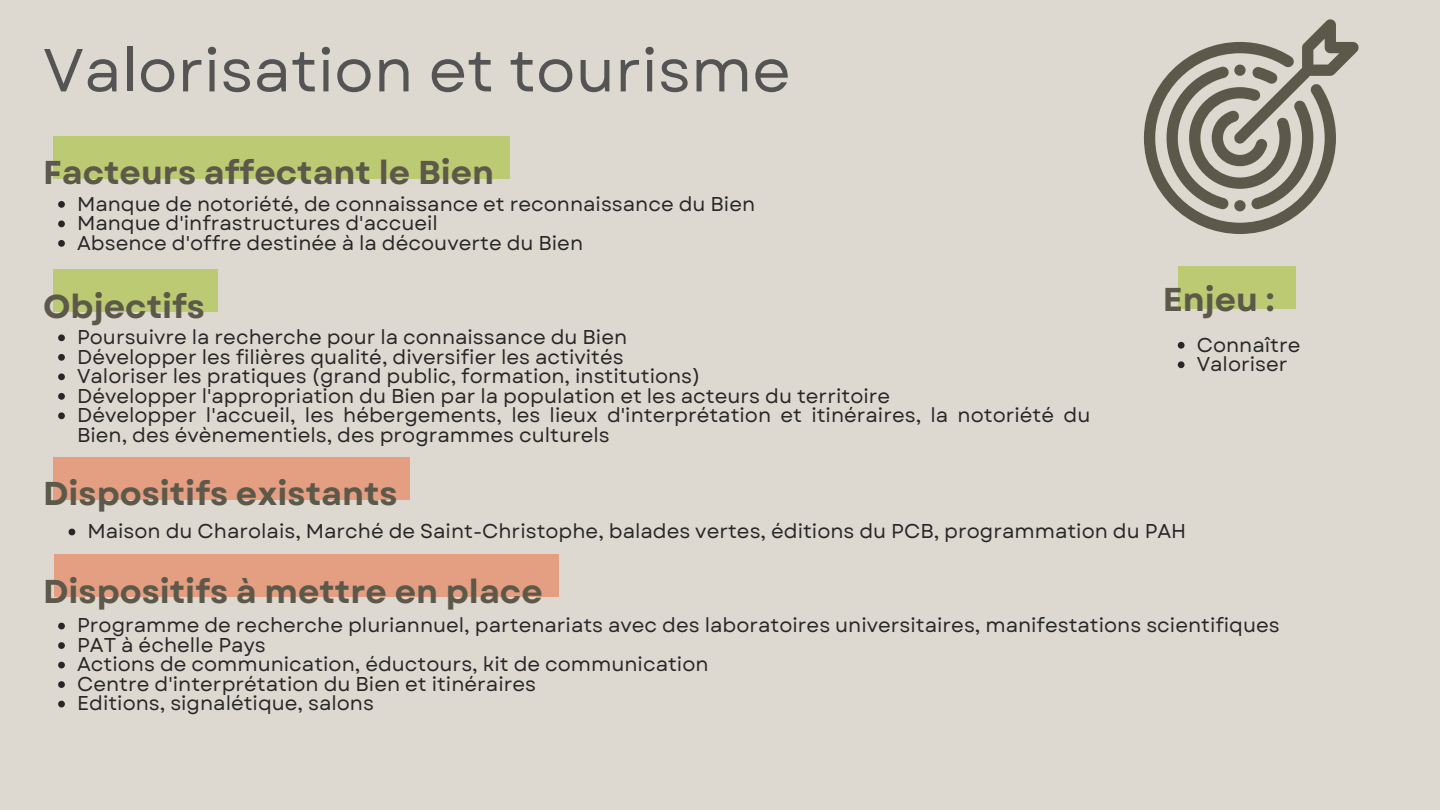
<style>
.page{position:relative;width:1440px;height:810px;background:#ded9d0}
.page>*{position:absolute;margin:0;border:0;box-sizing:border-box;transform-origin:0 0}
.t1{font:60.6px "Garet";color:#545454}
.t2{font:700 33px "Garet";color:#5c594b}
.t3{font:20px/19.5px "Garet";color:#272727}
</style>
<div class="page">
<div style="left:54px;top:136px;width:456px;height:42px;background:#bcca73"></div>
<div style="left:1178px;top:266px;width:118px;height:43px;background:#bcca73"></div>
<div style="left:54px;top:270px;width:163px;height:42px;background:#bcca73"></div>
<div style="left:54px;top:457px;width:356px;height:42px;background:#e49e81"></div>
<div style="left:54px;top:555px;width:504px;height:42px;background:#e49e81"></div>
<svg style="left:1144px;top:19px;width:215px;height:215px"></svg>
<svg style="left:58px;top:201px;width:7px;height:7px"></svg>
<svg style="left:58px;top:221px;width:7px;height:6px"></svg>
<svg style="left:58px;top:240px;width:7px;height:7px"></svg>
<svg style="left:1178px;top:342px;width:7px;height:7px"></svg>
<svg style="left:1178px;top:361px;width:7px;height:7px"></svg>
<svg style="left:58px;top:334px;width:7px;height:7px"></svg>
<svg style="left:58px;top:354px;width:7px;height:7px"></svg>
<svg style="left:58px;top:373px;width:7px;height:7px"></svg>
<svg style="left:58px;top:393px;width:7px;height:7px"></svg>
<svg style="left:58px;top:412px;width:7px;height:7px"></svg>
<svg style="left:69px;top:529px;width:6px;height:6px"></svg>
<svg style="left:58px;top:623px;width:7px;height:6px"></svg>
<svg style="left:58px;top:642px;width:7px;height:7px"></svg>
<svg style="left:58px;top:662px;width:7px;height:6px"></svg>
<svg style="left:58px;top:681px;width:7px;height:7px"></svg>
<svg style="left:58px;top:701px;width:7px;height:6px"></svg>
<p class="t1" style="left:43px;top:27px;width:749px">Valorisation et tourisme</p>
<h1 class="t2" style="left:43px;top:149px;width:453px">Facteurs affectant le Bien</h1>
<h2 class="t3" style="left:77px;top:194px;width:680px">Manque de notoriété, de connaissance et reconnaissance du Bien</h2>
<p class="t3" style="left:77px;top:214px;width:362px">Manque d'infrastructures d'accueil</p>
<p class="t3" style="left:77px;top:233px;width:508px">Absence d'offre destinée à la découverte du Bien</p>
<p class="t2" style="left:1163px;top:276px;width:113px">Enjeu :</p>
<h2 class="t3" style="left:1197px;top:335px;width:105px">Connaître</h2>
<p class="t3" style="left:1197px;top:354px;width:92px">Valoriser</p>
<p class="t2" style="left:43px;top:283px;width:163px">Objectifs</p>
<p class="t3" style="left:77px;top:328px;width:552px">Poursuivre la recherche pour la connaissance du Bien</p>
<p class="t3" style="left:77px;top:347px;width:548px">Développer les filières qualité, diversifier les activités</p>
<p class="t3" style="left:77px;top:367px;width:625px">Valoriser les pratiques (grand public, formation, institutions)</p>
<h2 class="t3" style="left:77px;top:386px;width:815px">Développer l'appropriation du Bien par la population et les acteurs du territoire</h2>
<p class="t3" style="left:77px;top:406px;width:1015px">Développer l'accueil, les hébergements, les lieux d'interprétation et itinéraires, la notoriété du<br>Bien, des évènementiels, des programmes culturels</p>
<p class="t2" style="left:43px;top:470px;width:356px">Dispositifs existants</p>
<h2 class="t3" style="left:88px;top:522px;width:1100px">Maison du Charolais, Marché de Saint-Christophe, balades vertes, éditions du PCB, programmation du PAH</h2>
<p class="t2" style="left:43px;top:568px;width:501px">Dispositifs à mettre en place</p>
<h2 class="t3" style="left:77px;top:616px;width:1204px">Programme de recherche pluriannuel, partenariats avec des laboratoires universitaires, manifestations scientifiques</h2>
<p class="t3" style="left:77px;top:635px;width:190px">PAT à échelle Pays</p>
<p class="t3" style="left:77px;top:655px;width:633px">Actions de communication, éductours, kit de communication</p>
<p class="t3" style="left:77px;top:674px;width:460px">Centre d'interprétation du Bien et itinéraires</p>
<p class="t3" style="left:77px;top:694px;width:298px">Editions, signalétique, salons</p>
</div>
